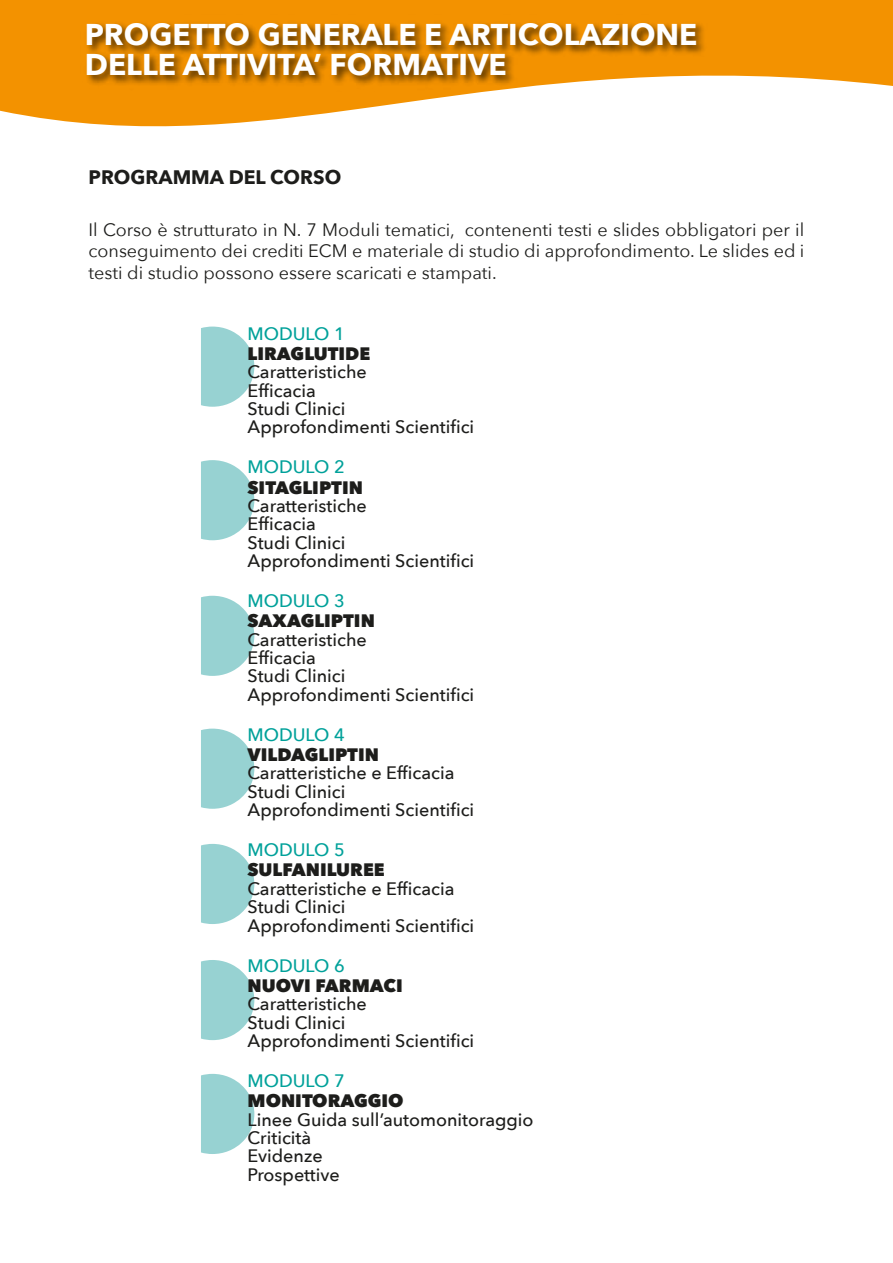
<style>
.page{position:relative;width:893px;height:1263px;background:#fff}
.page>*{position:absolute;margin:0;border:0;box-sizing:border-box;transform-origin:0 0}
.t1{font:700 30px/30px "Avenir Next";color:#fff}
.t2{font:700 19.5px "Avenir Next";color:#1d1d1b}
.t3{font:500 18px/18.5px "Avenir Next";color:#1d1d1b}
.t4{font:18px/21.6px "Avenir Next";color:#1d1d1b;text-align:justify}
.t5{font:800 18px "Avenir Next";color:#1d1d1b}
.t6{font:500 18px "Avenir Next";color:#00a19a}
</style>
<div class="page">
<svg style="left:0;top:0;width:893px;height:127px;fill:#f39200"></svg>
<svg style="left:201px;top:327px;width:53px;height:80px"></svg>
<svg style="left:201px;top:460px;width:53px;height:80px"></svg>
<svg style="left:201px;top:596px;width:53px;height:80px"></svg>
<svg style="left:201px;top:729px;width:53px;height:80px"></svg>
<svg style="left:201px;top:844px;width:53px;height:80px"></svg>
<svg style="left:201px;top:960px;width:53px;height:80px"></svg>
<svg style="left:201px;top:1074px;width:53px;height:80px"></svg>
<img style="left:80px;top:15px;width:631px;height:81px">
<h1 class="t1" style="left:85px;top:19px;width:614px">PROGETTO GENERALE E ARTICOLAZIONE<br>DELLE ATTIVITA’ FORMATIVE</h1>
<p class="t2" style="left:89px;top:165px;width:254px">PROGRAMMA DEL CORSO</p>
<p class="t4" style="left:89px;top:219px;width:717px">Il Corso è strutturato in N. 7 Moduli tematici, contenenti testi e slides obbligatori per il conseguimento dei crediti ECM e materiale di studio di approfondimento. Le slides ed i testi di studio possono essere scaricati e stampati.</p>
<p class="t6" style="left:248px;top:323px;width:99px">MODULO 1</p>
<p class="t5" style="left:248px;top:342px;width:124px">LIRAGLUTIDE</p>
<p class="t3" style="left:248px;top:363px;width:228px">Caratteristiche<br>Efficacia<br>Studi Clinici<br>Approfondimenti Scientifici</p>
<p class="t6" style="left:248px;top:456px;width:99px">MODULO 2</p>
<p class="t5" style="left:248px;top:476px;width:117px">SITAGLIPTIN</p>
<p class="t3" style="left:248px;top:496px;width:228px">Caratteristiche<br>Efficacia<br>Studi Clinici<br>Approfondimenti Scientifici</p>
<p class="t6" style="left:248px;top:590px;width:99px">MODULO 3</p>
<p class="t5" style="left:248px;top:610px;width:129px">SAXAGLIPTIN</p>
<p class="t3" style="left:248px;top:630px;width:228px">Caratteristiche<br>Efficacia<br>Studi Clinici<br>Approfondimenti Scientifici</p>
<p class="t6" style="left:248px;top:724px;width:99px">MODULO 4</p>
<p class="t5" style="left:248px;top:743px;width:133px">VILDAGLIPTIN</p>
<p class="t3" style="left:248px;top:764px;width:228px">Caratteristiche e Efficacia<br>Studi Clinici<br>Approfondimenti Scientifici</p>
<p class="t6" style="left:248px;top:839px;width:99px">MODULO 5</p>
<p class="t5" style="left:248px;top:859px;width:139px">SULFANILUREE</p>
<p class="t3" style="left:248px;top:879px;width:228px">Caratteristiche e Efficacia<br>Studi Clinici<br>Approfondimenti Scientifici</p>
<p class="t6" style="left:248px;top:955px;width:99px">MODULO 6</p>
<p class="t5" style="left:248px;top:974px;width:157px">NUOVI FARMACI</p>
<p class="t3" style="left:248px;top:995px;width:228px">Caratteristiche<br>Studi Clinici<br>Approfondimenti Scientifici</p>
<p class="t6" style="left:248px;top:1070px;width:99px">MODULO 7</p>
<p class="t5" style="left:248px;top:1090px;width:158px">MONITORAGGIO</p>
<p class="t3" style="left:248px;top:1110px;width:288px">Linee Guida sull’automonitoraggio<br>Criticità<br>Evidenze<br>Prospettive</p>
</div>
